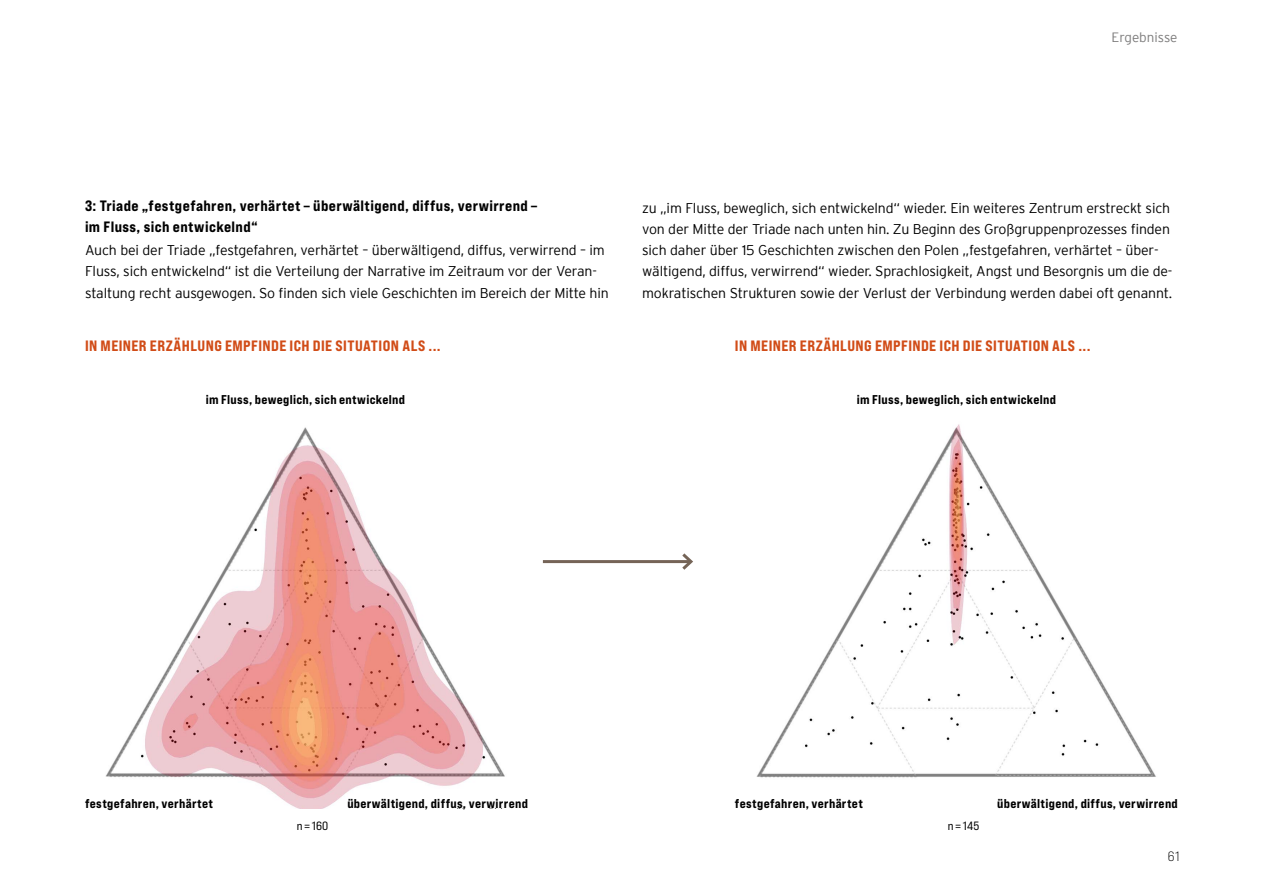
<style>
.page{position:relative;width:1263px;height:893px;background:#fff}
.page>*{position:absolute;margin:0;border:0;box-sizing:border-box;transform-origin:0 0}
.t1{font:15px "Bebas Neue Pro Exp Eb";letter-spacing:.025em;color:#d14c17}
.t2{font:15px/21.3px "Bebas Neue Pro Exp Eb";letter-spacing:.025em;color:#000}
.t3{font:300 14.1px/21.3px "Interstate";letter-spacing:-.01em;color:#000}
.t4{font:300 13.5px "Interstate";color:#7c7b7b}
.t5{font:13.5px "Bebas Neue Pro Exp Bk";color:#000}
.t6{font:12.75px "Bebas Neue Pro Exp Eb";letter-spacing:.02em;color:#000}
.t7{font:12px "Bebas Neue Pro Exp Rg";letter-spacing:.025em;color:#000}
</style>
<div class="page">
<img style="left:106px;top:427px;width:399px;height:381px">
<img style="left:756px;top:424px;width:400px;height:354px">
<hr style="left:543px;top:560px;width:148px;height:3px;background:#756457">
<svg style="left:679px;top:553px;width:14px;height:17px"></svg>
<p class="t4" style="left:1111px;top:30px;width:68px">Ergebnisse</p>
<p class="t2" style="left:85px;top:194px;width:454px">3: Triade „festgefahren, verhärtet – überwältigend, diffus, verwirrend – im Fluss, sich entwickelnd“</p>
<p class="t3" style="left:85px;top:239px;width:525px">Auch bei der Triade „festgefahren, verhärtet – überwältigend, diffus, verwirrend – im<br>Fluss, sich entwickelnd“ ist die Verteilung der Narrative im Zeitraum vor der Veran&shy;staltung recht ausgewogen. So finden sich viele Geschichten im Bereich der Mitte hin</p>
<p class="t3" style="left:642px;top:197px;width:532px">zu „im Fluss, beweglich, sich entwickelnd“ wieder. Ein weiteres Zentrum erstreckt sich von der Mitte der Triade nach unten hin. Zu Beginn des Großgruppenprozesses finden sich daher über 15 Geschichten zwischen den Polen „festgefahren, verhärtet – über&shy;wältigend, diffus, verwirrend“ wieder. Sprachlosigkeit, Angst und Besorgnis um die de&shy;mokratischen Strukturen sowie der Verlust der Verbindung werden dabei oft genannt.</p>
<p class="t1" style="left:85px;top:336px;width:357px">IN MEINER ERZÄHLUNG EMPFINDE ICH DIE SITUATION ALS ...</p>
<p class="t1" style="left:735px;top:336px;width:357px">IN MEINER ERZÄHLUNG EMPFINDE ICH DIE SITUATION ALS ...</p>
<p class="t6" style="left:206px;top:392px;width:201px">im Fluss, beweglich, sich entwickelnd</p>
<p class="t6" style="left:857px;top:392px;width:201px">im Fluss, beweglich, sich entwickelnd</p>
<p class="t6" style="left:85px;top:796px;width:130px">festgefahren, verhärtet</p>
<p class="t6" style="left:347px;top:796px;width:182px">überwältigend, diffus, verwirrend</p>
<p class="t7" style="left:297px;top:818px;width:33px">n=160</p>
<p class="t6" style="left:735px;top:796px;width:130px">festgefahren, verhärtet</p>
<p class="t6" style="left:997px;top:796px;width:182px">überwältigend, diffus, verwirrend</p>
<p class="t7" style="left:948px;top:818px;width:33px">n=145</p>
<p class="t5" style="left:1168px;top:848px;width:13px">61</p>
</div>
